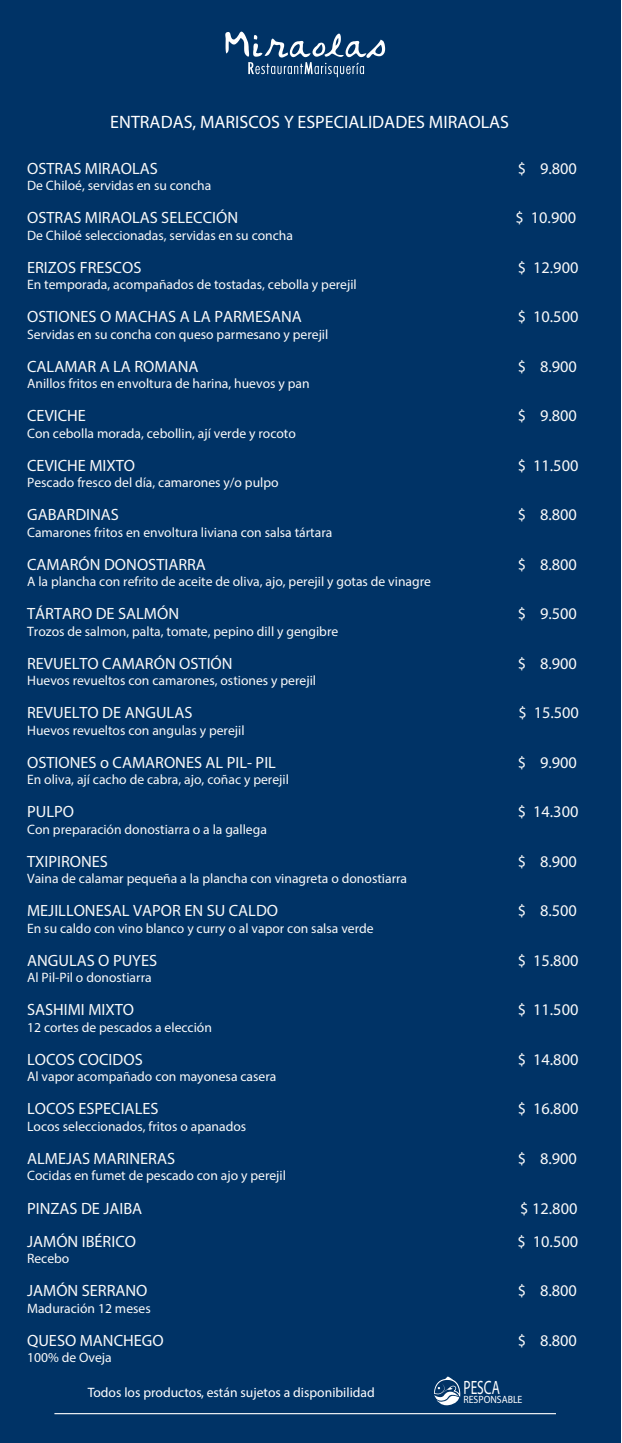
<style>
.page{position:relative;width:622px;height:1443px;background:#fff}
.page>*{position:absolute;margin:0;border:0;box-sizing:border-box;transform-origin:0 0}
.t1{font:19.35px "Myriad Pro";color:#fff;scale:.69 1}
.t2{font:18px "Myriad Pro";color:#fff}
.t3{font:16.35px "Myriad Pro";color:#f9f9f9}
.t4{font:13.65px "Myriad Pro";color:#f9f9f9}
.t5{font:13.65px "Myriad Pro";color:#fff}
.t6{font:10.5px "Myriad Pro";color:#fff;scale:.93 1}
</style>
<div class="page">
<div style="left:0;top:0;width:620px;height:1442px;background:#036"></div>
<svg style="left:225px;top:32px;width:160px;height:45px"></svg>
<svg style="left:434px;top:1376px;width:26px;height:30px"></svg>
<hr style="left:54px;top:1412px;width:502px;height:2px;background:#fff">
<h2 class="t2" style="left:110px;top:111px;width:400px">ENTRADAS, MARISCOS Y ESPECIALIDADES MIRAOLAS</h2>
<p class="t3" style="left:27px;top:158px;width:132px">OSTRAS MIRAOLAS</p>
<p class="t3" style="left:518px;top:158px;width:61px">$ 9.800</p>
<p class="t4" style="left:27px;top:177px;width:186px">De Chiloé, servidas en su concha</p>
<p class="t3" style="left:27px;top:207px;width:212px">OSTRAS MIRAOLAS SELECCIÓN</p>
<p class="t3" style="left:515px;top:207px;width:62px">$ 10.900</p>
<p class="t4" style="left:27px;top:226px;width:267px">De Chiloé seleccionadas, servidas en su concha</p>
<p class="t3" style="left:27px;top:257px;width:116px">ERIZOS FRESCOS</p>
<p class="t3" style="left:518px;top:257px;width:62px">$ 12.900</p>
<p class="t4" style="left:27px;top:276px;width:331px">En temporada, acompañados de tostadas, cebolla y perejil</p>
<p class="t3" style="left:27px;top:306px;width:276px">OSTIONES O MACHAS A LA PARMESANA</p>
<p class="t3" style="left:518px;top:306px;width:62px">$ 10.500</p>
<p class="t4" style="left:27px;top:325px;width:303px">Servidas en su concha con queso parmesano y perejil</p>
<p class="t3" style="left:27px;top:356px;width:173px">CALAMAR A LA ROMANA</p>
<p class="t3" style="left:518px;top:356px;width:61px">$ 8.900</p>
<p class="t4" style="left:27px;top:375px;width:284px">Anillos fritos en envoltura de harina, huevos y pan</p>
<p class="t3" style="left:27px;top:405px;width:60px">CEVICHE</p>
<p class="t3" style="left:518px;top:405px;width:61px">$ 9.800</p>
<p class="t4" style="left:27px;top:424px;width:270px">Con cebolla morada, cebollin, ají verde y rocoto</p>
<p class="t3" style="left:27px;top:455px;width:109px">CEVICHE MIXTO</p>
<p class="t3" style="left:518px;top:455px;width:62px">$ 11.500</p>
<p class="t4" style="left:27px;top:474px;width:253px">Pescado fresco del día, camarones y/o pulpo</p>
<p class="t3" style="left:27px;top:504px;width:93px">GABARDINAS</p>
<p class="t3" style="left:518px;top:504px;width:61px">$ 8.800</p>
<p class="t4" style="left:27px;top:523px;width:307px">Camarones fritos en envoltura liviana con salsa tártara</p>
<p class="t3" style="left:27px;top:554px;width:180px">CAMARÓN DONOSTIARRA</p>
<p class="t3" style="left:518px;top:554px;width:61px">$ 8.800</p>
<p class="t4" style="left:27px;top:573px;width:405px">A la plancha con refrito de aceite de oliva, ajo, perejil y gotas de vinagre</p>
<p class="t3" style="left:27px;top:603px;width:153px">TÁRTARO DE SALMÓN</p>
<p class="t3" style="left:518px;top:603px;width:61px">$ 9.500</p>
<p class="t4" style="left:27px;top:622px;width:313px">Trozos de salmon, palta, tomate, pepino dill y gengibre</p>
<p class="t3" style="left:27px;top:653px;width:207px">REVUELTO CAMARÓN OSTIÓN</p>
<p class="t3" style="left:518px;top:653px;width:61px">$ 8.900</p>
<p class="t4" style="left:27px;top:672px;width:290px">Huevos revueltos con camarones, ostiones y perejil</p>
<p class="t3" style="left:27px;top:702px;width:167px">REVUELTO DE ANGULAS</p>
<p class="t3" style="left:518px;top:702px;width:62px">$ 15.500</p>
<p class="t4" style="left:27px;top:721px;width:219px">Huevos revueltos con angulas y perejil</p>
<p class="t3" style="left:27px;top:752px;width:250px">OSTIONES o CAMARONES AL PIL- PIL</p>
<p class="t3" style="left:518px;top:752px;width:61px">$ 9.900</p>
<p class="t4" style="left:27px;top:771px;width:263px">En oliva, ají cacho de cabra, ajo, coñac y perejil</p>
<p class="t3" style="left:27px;top:801px;width:48px">PULPO</p>
<p class="t3" style="left:518px;top:801px;width:62px">$ 14.300</p>
<p class="t4" style="left:27px;top:820px;width:241px">Con preparación donostiarra o a la gallega</p>
<p class="t3" style="left:27px;top:851px;width:82px">TXIPIRONES</p>
<p class="t3" style="left:518px;top:851px;width:61px">$ 8.900</p>
<p class="t4" style="left:27px;top:870px;width:381px">Vaina de calamar pequeña a la plancha con vinagreta o donostiarra</p>
<p class="t3" style="left:27px;top:900px;width:252px">MEJILLONESAL VAPOR EN SU CALDO</p>
<p class="t3" style="left:518px;top:900px;width:61px">$ 8.500</p>
<p class="t4" style="left:27px;top:919px;width:348px">En su caldo con vino blanco y curry o al vapor con salsa verde</p>
<p class="t3" style="left:27px;top:950px;width:132px">ANGULAS O PUYES</p>
<p class="t3" style="left:518px;top:950px;width:62px">$ 15.800</p>
<p class="t4" style="left:27px;top:969px;width:126px">Al Pil-Pil o donostiarra</p>
<p class="t3" style="left:27px;top:999px;width:108px">SASHIMI MIXTO</p>
<p class="t3" style="left:518px;top:999px;width:62px">$ 11.500</p>
<p class="t4" style="left:27px;top:1018px;width:186px">12 cortes de pescados a elección</p>
<p class="t3" style="left:27px;top:1049px;width:117px">LOCOS COCIDOS</p>
<p class="t3" style="left:518px;top:1049px;width:62px">$ 14.800</p>
<p class="t4" style="left:27px;top:1068px;width:251px">Al vapor acompañado con mayonesa casera</p>
<p class="t3" style="left:27px;top:1098px;width:133px">LOCOS ESPECIALES</p>
<p class="t3" style="left:518px;top:1098px;width:62px">$ 16.800</p>
<p class="t4" style="left:27px;top:1117px;width:221px">Locos seleccionados, fritos o apanados</p>
<p class="t3" style="left:27px;top:1148px;width:150px">ALMEJAS MARINERAS</p>
<p class="t3" style="left:518px;top:1148px;width:61px">$ 8.900</p>
<p class="t4" style="left:27px;top:1167px;width:260px">Cocidas en fumet de pescado con ajo y perejil</p>
<p class="t3" style="left:27px;top:1197px;width:117px">PINZAS DE JAIBA</p>
<p class="t3" style="left:520px;top:1197px;width:59px">$ 12.800</p>
<p class="t3" style="left:27px;top:1230px;width:110px">JAMÓN IBÉRICO</p>
<p class="t3" style="left:517px;top:1230px;width:62px">$ 10.500</p>
<p class="t4" style="left:27px;top:1249px;width:44px">Recebo</p>
<p class="t3" style="left:27px;top:1280px;width:122px">JAMÓN SERRANO</p>
<p class="t3" style="left:518px;top:1280px;width:61px">$ 8.800</p>
<p class="t4" style="left:27px;top:1299px;width:125px">Maduración 12 meses</p>
<p class="t3" style="left:27px;top:1329px;width:138px">QUESO MANCHEGO</p>
<p class="t3" style="left:518px;top:1329px;width:61px">$ 8.800</p>
<p class="t4" style="left:27px;top:1348px;width:86px">100% de Oveja</p>
<h1 class="t1" style="left:463px;top:1375px;width:54px">PESCA</h1>
<p class="t5" style="left:88px;top:1384px;width:288px">Todos los productos, están sujetos a disponibilidad</p>
<p class="t6" style="left:463px;top:1393px;width:65px">RESPONSABLE</p>
</div>
